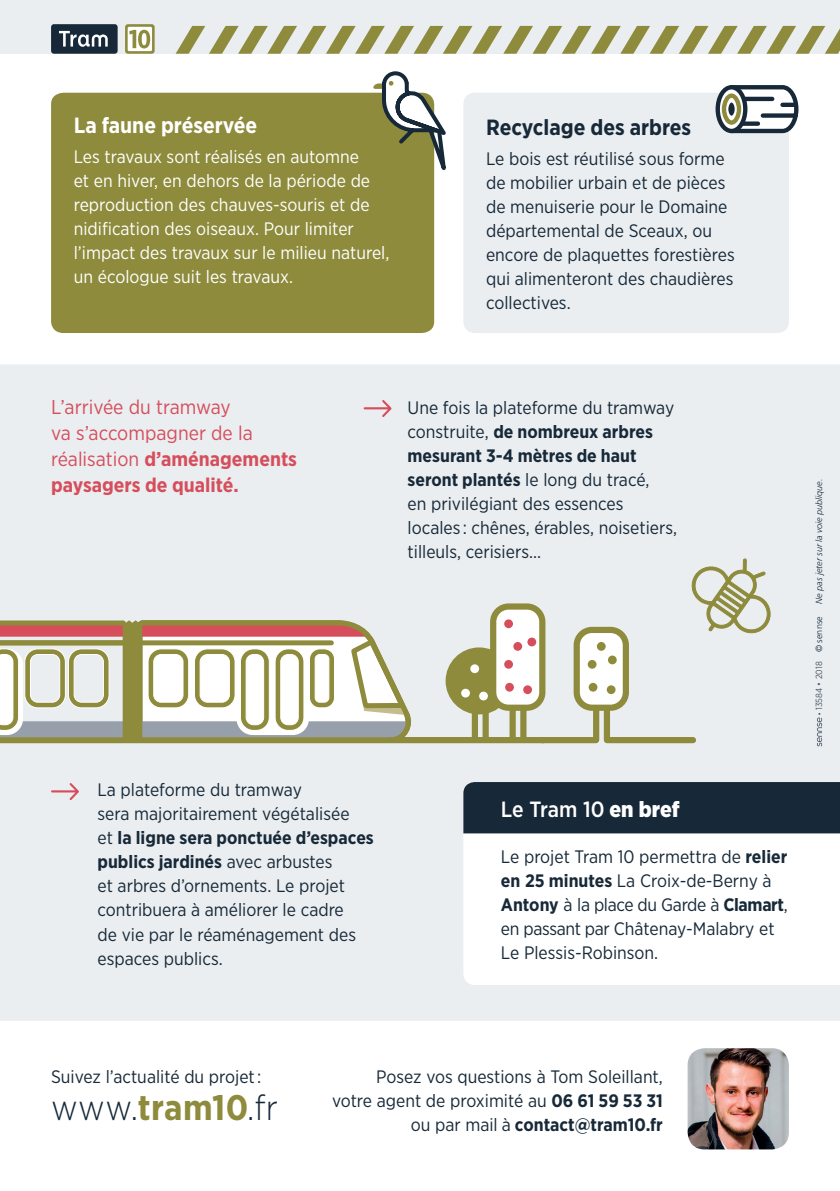
<style>
.page{position:relative;width:840px;height:1191px;background:#fff}
.page>*{position:absolute;margin:0;border:0;box-sizing:border-box;transform-origin:0 0}
.t1{font:300 35.4px "Gotham Narrow";color:#172938}
.t2{font:700 22px "Gotham Narrow";color:#172938}
.t3{font:700 22px "Gotham Narrow";color:#fff}
.t4{font:500 22px "Gotham Narrow";letter-spacing:-.01em;color:#fff}
.t5{font:20px/26px "Gotham Narrow";color:#d64e5b}
.t6{font:18px/24px "Gotham Narrow";color:#172938}
.t7{font:18px/24px "Gotham Narrow";color:#fff}
.t8{font:700 18px "Gotham Narrow";color:#172938}
.t9{font:italic 300 9px "Frutiger";color:#172938}
.t10{font:9px "Gotham Narrow";color:#4e5a67}
.t11{font:300 9px "Frutiger";color:#172938}
.s1{font-weight:700}
.s2{font-weight:900}
.s3{font-weight:700;color:#8e8b3c}
.s4{font-weight:400}
</style>
<div class="page">
<div style="left:51px;top:93px;width:383px;height:240px;background:#8e8b3c;border-radius:12px"></div>
<div style="left:0;top:364px;width:839px;height:656px;background:#eaeef1"></div>
<div style="left:0;top:0;width:839px;height:54px;background:#eaeef1"></div>
<div style="left:463px;top:93px;width:325px;height:240px;background:#eaeef1;border-radius:11px"></div>
<svg style="left:125px;top:24px;width:29px;height:30px"></svg>
<svg style="left:128px;top:27px;width:24px;height:24px"></svg>
<svg style="left:129px;top:30px;width:21px;height:18px"></svg>
<div style="left:51px;top:24px;width:67px;height:30px;background:#172938;border-radius:3px"></div>
<svg style="left:59px;top:31px;width:49px;height:16px"></svg>
<svg style="left:373px;top:71px;width:73px;height:134px"></svg>
<svg style="left:726px;top:85px;width:73px;height:50px"></svg>
<hr style="left:743px;top:97px;width:28px;height:4px;background:#172938">
<div style="left:762px;top:113px;width:33px;height:5px;background:#172938"></div>
<hr style="left:782px;top:103px;width:12px;height:4px;background:#172938">
<div style="left:741px;top:121px;width:16px;height:5px;background:#172938"></div>
<svg style="left:717px;top:87px;width:27px;height:44px"></svg>
<div style="left:715px;top:85px;width:32px;height:48px;border:4px solid #172938;border-radius:50%"></div>
<div style="left:728px;top:103px;width:6px;height:13px;background:#172938;border-radius:50%"></div>
<div style="left:721px;top:93px;width:19px;height:32px;border:4px solid #8e8b3c;border-radius:50%"></div>
<svg style="left:463px;top:833px;width:376px;height:152px"></svg>
<div style="left:448px;top:650px;width:61px;height:61px;background:#8e8b3c;border-radius:50%"></div>
<div style="left:445px;top:647px;width:67px;height:67px;border:6px solid #8e8b3c;border-radius:50%"></div>
<div style="left:0;top:737px;width:543px;height:6px;background:#8e8b3c"></div>
<div style="left:493px;top:606px;width:49px;height:101px;background:#fff;border-radius:15px"></div>
<div style="left:490px;top:603px;width:55px;height:108px;border:6px solid #8e8b3c;border-radius:15px"></div>
<div style="left:504px;top:619px;width:8px;height:9px;background:#d64e5b;border-radius:50%"></div>
<div style="left:527px;top:637px;width:9px;height:9px;background:#d64e5b;border-radius:50%"></div>
<div style="left:470px;top:664px;width:9px;height:9px;background:#fff;border-radius:50%"></div>
<div style="left:461px;top:688px;width:8px;height:9px;background:#fff;border-radius:50%"></div>
<div style="left:504px;top:660px;width:8px;height:8px;background:#d64e5b;border-radius:50%"></div>
<div style="left:513px;top:642px;width:9px;height:9px;background:#d64e5b;border-radius:50%"></div>
<div style="left:505px;top:683px;width:8px;height:8px;background:#d64e5b;border-radius:50%"></div>
<div style="left:479px;top:691px;width:8px;height:9px;background:#fff;border-radius:50%"></div>
<div style="left:523px;top:685px;width:8px;height:9px;background:#d64e5b;border-radius:50%"></div>
<div style="left:509px;top:709px;width:6px;height:31px;background:#8e8b3c"></div>
<div style="left:520px;top:709px;width:6px;height:31px;background:#8e8b3c"></div>
<div style="left:471px;top:709px;width:6px;height:31px;background:#8e8b3c"></div>
<div style="left:482px;top:709px;width:6px;height:31px;background:#8e8b3c"></div>
<div style="left:576px;top:630px;width:49px;height:77px;background:#fff;border-radius:15px"></div>
<div style="left:573px;top:627px;width:55px;height:84px;border:6px solid #8e8b3c;border-radius:15px"></div>
<div style="left:607px;top:655px;width:9px;height:9px;background:#8e8b3c;border-radius:50%"></div>
<div style="left:587px;top:660px;width:9px;height:8px;background:#8e8b3c;border-radius:50%"></div>
<div style="left:596px;top:642px;width:9px;height:9px;background:#8e8b3c;border-radius:50%"></div>
<div style="left:588px;top:683px;width:9px;height:8px;background:#8e8b3c;border-radius:50%"></div>
<div style="left:606px;top:685px;width:9px;height:9px;background:#8e8b3c;border-radius:50%"></div>
<svg style="left:535px;top:703px;width:163px;height:43px;background:#d5d7c8"></svg>
<svg style="left:689px;top:468px;width:83px;height:167px;background:#dee1da"></svg>
<svg style="left:175px;top:26px;width:664px;height:28px"></svg>
<svg style="left:363px;top:400px;width:28px;height:17px"></svg>
<svg style="left:51px;top:783px;width:28px;height:17px"></svg>
<div style="left:463px;top:782px;width:376px;height:51px;background:#172938"></div>
<img style="left:687px;top:1048px;width:101px;height:101px">
<svg style="left:816px;top:713px;width:5px;height:33px"></svg>
<svg style="left:0;top:617px;width:419px;height:129px"></svg>
<p class="t3" style="left:74px;top:111px;width:185px">La faune préservée</p>
<p class="t7" style="left:74px;top:144px;width:317px">Les travaux sont réalisés en automne<br>et en hiver, en dehors de la période de reproduction des chauves-souris et de nidification des oiseaux. Pour limiter l’impact des travaux sur le milieu naturel, un écologue suit les travaux.</p>
<p class="t2" style="left:486px;top:113px;width:206px">Recyclage des arbres</p>
<p class="t6" style="left:486px;top:146px;width:250px">Le bois est réutilisé sous forme de mobilier urbain et de pièces de menuiserie pour le Domaine départemental de Sceaux, ou encore de plaquettes forestières qui alimenteront des chaudières collectives.</p>
<p class="t5" style="left:51px;top:394px;width:247px">L’arrivée du tramway<br>va s’accompagner de la réalisation <span class="s1">d’aménagements paysagers de qualité.</span></p>
<p class="t6" style="left:97px;top:777px;width:278px">La plateforme du tramway<br>sera majoritairement végétalisée<br>et <span class="s1">la ligne sera ponctuée d’espaces publics jardinés</span> avec arbustes<br>et arbres d’ornements. Le projet contribuera à améliorer le cadre<br>de vie par le réaménagement des espaces publics.</p>
<p class="t6" style="left:407px;top:396px;width:271px">Une fois la plateforme du tramway construite, <span class="s1">de nombreux arbres mesurant 3-4 mètres de haut seront plantés</span> le long du tracé,<br>en privilégiant des essences locales : chênes, érables, noisetiers, tilleuls, cerisiers…</p>
<p class="t9" style="left:813px;top:604px;width:127px;rotate:-90deg">Ne pas jeter sur la voie publique.</p>
<p class="t11" style="left:813px;top:652px;width:37px;rotate:-90deg">© sennse</p>
<p class="t10" style="left:812px;top:710px;width:50px;rotate:-90deg">13584 • 2018</p>
<p class="t4" style="left:500px;top:795px;width:180px">Le Tram 10 <span class="s2">en bref</span></p>
<p class="t6" style="left:500px;top:844px;width:288px">Le projet Tram 10 permettra de <span class="s1">relier en 25 minutes</span> La Croix-de-Berny à<br><span class="s1">Antony</span> à la place du Garde à <span class="s1">Clamart</span>, en passant par Châtenay-Malabry et<br>Le Plessis-Robinson.</p>
<p class="t6" style="left:51px;top:1064px;width:212px">Suivez l’actualité du projet :</p>
<p class="t6" style="left:332px;top:1064px;width:332px;text-align:right">Posez vos questions à Tom Soleillant, votre agent de proximité au <span class="s1">06 61 59 53 31</span></p>
<p class="t1" style="left:51px;top:1086px;width:228px">www.<span class="s3">tram10</span>.fr</p>
<p class="t8" style="left:410px;top:1112px;width:253px"><span class="s4">ou par mail à</span> contact@tram10.fr</p>
</div>
